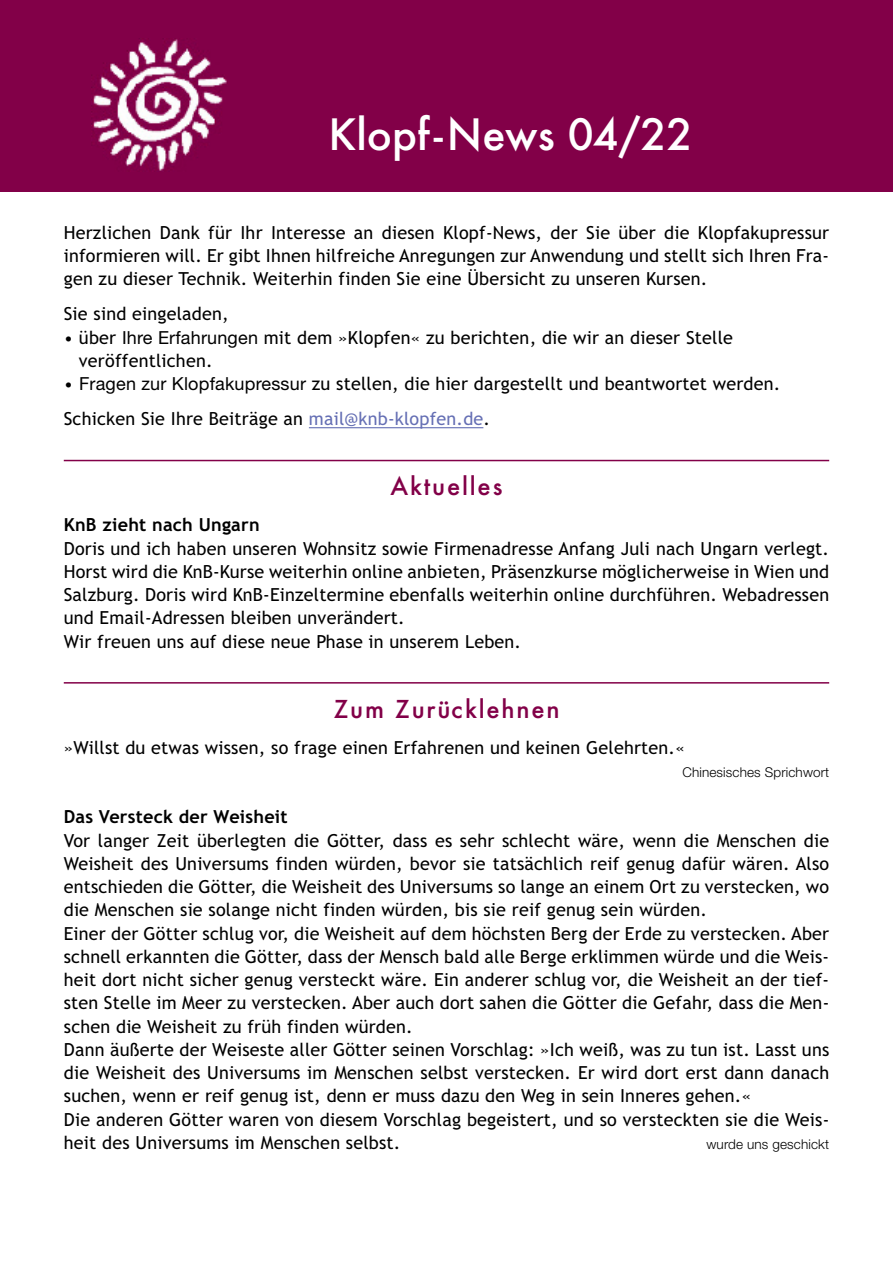
<style>
.page{position:relative;width:893px;height:1263px;background:#fff}
.page>*{position:absolute;margin:0;border:0;box-sizing:border-box;transform-origin:0 0}
.t1{font:500 42px "Futura";color:#fff}
.t2{font:500 24px "Futura";letter-spacing:.075em;color:#820048}
.t3{font:18px/23.2px "Trebuchet MS";letter-spacing:.01em;color:#000}
.t4{font:700 18px "Trebuchet MS";letter-spacing:.01em;color:#000}
.t5{font:300 13.5px "Helvetica Neue";letter-spacing:.01em;color:#000}
.s1{font-family:"Helvetica Neue"}
.s2{color:#656fb4}
</style>
<div class="page">
<div style="left:0;top:0;width:893px;height:191px;background:#820048"></div>
<img style="left:91px;top:38px;width:136px;height:133px">
<hr style="left:309px;top:427px;width:174px;height:1px;background:#656fb4">
<hr style="left:64px;top:460px;width:765px;height:1px;background:#820048">
<hr style="left:64px;top:682px;width:765px;height:2px;background:#820048">
<h1 class="t1" style="left:329px;top:111px;width:365px">Klopf-News 04/22</h1>
<p class="t3" style="left:64px;top:221px;width:767px;text-align:justify">Herzlichen Dank für Ihr Interesse an diesen Klopf-News, der Sie über die Klopfakupressur informieren will. Er gibt Ihnen hilfreiche Anregungen zur Anwendung und stellt sich Ihren Fra&shy;gen zu dieser Technik. Weiterhin finden Sie eine Übersicht zu unseren Kursen.</p>
<p class="t3" style="left:64px;top:302px;width:167px">Sie sind eingeladen,</p>
<p class="t3" style="left:79px;top:326px;width:656px;text-indent:-15px">• über <span class="s1">Ihre Erfahrungen</span> mit dem »Klopfen« zu berichten, die wir an dieser Stelle veröffentlichen.</p>
<p class="t3" style="left:64px;top:366px;width:718px;line-height:35.2px">• <span class="s1">Fragen zur Klopfakupressur</span> zu stellen, die hier dargestellt und beantwortet werden.<br>Schicken Sie Ihre Beiträge an <span class="s2">mail@knb-klopfen.de</span>.</p>
<h2 class="t2" style="left:391px;top:473px;width:113px">Aktuelles</h2>
<p class="t4" style="left:64px;top:515px;width:197px">KnB zieht nach Ungarn</p>
<p class="t3" style="left:64px;top:537px;width:767px">Doris und ich haben unseren Wohnsitz sowie Firmenadresse Anfang Juli nach Ungarn verlegt.<br>Horst wird die KnB-Kurse weiterhin online anbieten, Präsenzkurse möglicherweise in Wien und Salzburg. Doris wird KnB-Einzeltermine ebenfalls weiterhin online durchführen. Webadressen und Email-Adressen bleiben unverändert.<br>Wir freuen uns auf diese neue Phase in unserem Leben.</p>
<h2 class="t2" style="left:333px;top:695px;width:228px">Zum Zurücklehnen</h2>
<p class="t3" style="left:64px;top:736px;width:623px">»Willst du etwas wissen, so frage einen Erfahrenen und keinen Gelehrten.«</p>
<p class="t5" style="left:682px;top:764px;width:148px">Chinesisches Sprichwort</p>
<p class="t4" style="left:64px;top:807px;width:225px">Das Versteck der Weisheit</p>
<p class="t3" style="left:64px;top:829px;width:767px">Vor langer Zeit überlegten die Götter, dass es sehr schlecht wäre, wenn die Menschen die Weisheit des Universums finden würden, bevor sie tatsächlich reif genug dafür wären. Also entschieden die Götter, die Weisheit des Universums so lange an einem Ort zu verstecken, wo die Menschen sie solange nicht finden würden, bis sie reif genug sein würden.<br>Einer der Götter schlug vor, die Weisheit auf dem höchsten Berg der Erde zu verstecken. Aber schnell erkannten die Götter, dass der Mensch bald alle Berge erklimmen würde und die Weis&shy;heit dort nicht sicher genug versteckt wäre. Ein anderer schlug vor, die Weisheit an der tief&shy;sten Stelle im Meer zu verstecken. Aber auch dort sahen die Götter die Gefahr, dass die Men&shy;schen die Weisheit zu früh finden würden.<br>Dann äußerte der Weiseste aller Götter seinen Vorschlag: »Ich weiß, was zu tun ist. Lasst uns die Weisheit des Universums im Menschen selbst verstecken. Er wird dort erst dann danach suchen, wenn er reif genug ist, denn er muss dazu den Weg in sein Inneres gehen.«<br>Die anderen Götter waren von diesem Vorschlag begeistert, und so versteckten sie die Weis&shy;heit des Universums im Menschen selbst.</p>
<p class="t5" style="left:706px;top:1136px;width:124px">wurde uns geschickt</p>
</div>
